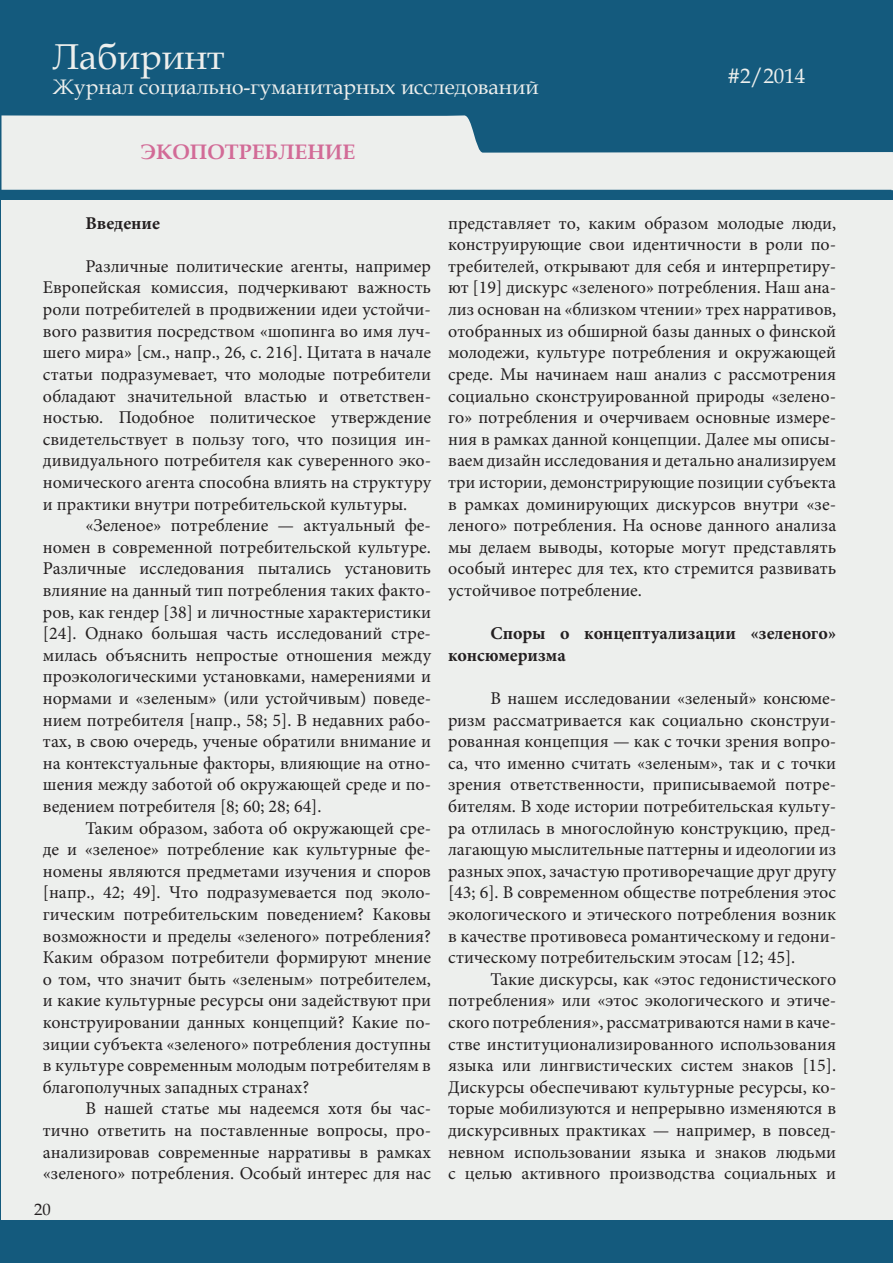
<style>
.page{position:relative;width:893px;height:1263px;background:#fff}
.page>*{position:absolute;margin:0;border:0;box-sizing:border-box;transform-origin:0 0}
.t1{font:36px "Book Antiqua";color:#edefed}
.t2{font:21px "Book Antiqua";color:#edefed}
.t3{font:700 21px "Book Antiqua";color:#d26b97}
.t4{font:18px/21.6px "Minion Pro";color:#231f20;text-align:justify}
.t5{font:700 18px/21.6px "Minion Pro";color:#231f20}
.t6{font:16.5px "Book Antiqua";color:#231f20}
</style>
<div class="page">
<div style="left:1px;top:0;width:892px;height:1262px;background:#145a7d"></div>
<div style="left:2px;top:200px;width:891px;height:1020px;background:#edefed"></div>
<svg style="left:2px;top:115px;width:889px;height:75px;fill:#edefed"></svg>
<svg style="left:891px;top:152px;width:2px;height:1111px"></svg>
<h1 class="t1" style="left:53px;top:31px;width:173px">Лабиринт</h1>
<p class="t2" style="left:53px;top:72px;width:487px">Журнал социально-гуманитарных исследований</p>
<p class="t3" style="left:141px;top:138px;width:216px">ЭКОПОТРЕБЛЕНИЕ</p>
<p class="t2" style="left:727px;top:61px;width:79px">#2/2014</p>
<p class="t2" style="left:740px;top:61px;width:12px">1</p>
<p class="t5" style="left:85px;top:212px;width:76px">Введение</p>
<p class="t4" style="left:43px;top:255px;width:390px;text-indent:43px">Различные политические агенты, например Европейская комиссия, подчеркивают важность роли потребителей в продвижении идеи устойчи&shy;вого развития посредством «шопинга во имя луч&shy;шего мира» [cм., напр., 26, с. 216]. Цитата в начале статьи подразумевает, что молодые потребители обладают значительной властью и ответствен&shy;ностью. Подобное политическое утверждение свидетельствует в пользу того, что позиция ин&shy;дивидуального потребителя как суверенного эко&shy;номического агента способна влиять на структуру и практики внутри потребительской культуры.</p>
<p class="t4" style="left:43px;top:515px;width:390px;text-indent:43px">«Зеленое» потребление — актуальный фе&shy;номен в современной потребительской культуре.<br>Различные исследования пытались установить влияние на данный тип потребления таких факто&shy;ров, как гендер [38] и личностные характеристики [24]. Однако большая часть исследований стре&shy;милась объяснить непростые отношения между проэкологическими установками, намерениями и нормами и «зеленым» (или устойчивым) поведе&shy;нием потребителя [напр., 58; 5]. В недавних рабо&shy;тах, в свою очередь, ученые обратили внимание и на контекстуальные факторы, влияющие на отно&shy;шения между заботой об окружающей среде и по&shy;ведением потребителя [8; 60; 28; 64].</p>
<p class="t4" style="left:43px;top:817px;width:390px;text-indent:43px">Таким образом, забота об окружающей сре&shy;де и «зеленое» потребление как культурные фе&shy;номены являются предметами изучения и споров [напр., 42; 49]. Что подразумевается под эколо&shy;гическим потребительским поведением? Каковы возможности и пределы «зеленого» потребления?<br>Каким образом потребители формируют мнение о том, что значит быть «зеленым» потребителем, и какие культурные ресурсы они задействуют при конструировании данных концепций? Какие по&shy;зиции субъекта «зеленого» потребления доступны в культуре современным молодым потребителям в благополучных западных странах?</p>
<p class="t4" style="left:43px;top:1098px;width:390px;text-indent:43px">В нашей статье мы надеемся хотя бы час&shy;тично ответить на поставленные вопросы, про&shy;анализировав современные нарративы в рамках «зеленого» потребления. Особый интерес для нас</p>
<p class="t6" style="left:34px;top:1198px;width:18px">20</p>
<p class="t4" style="left:448px;top:212px;width:390px">представляет то, каким образом молодые люди, конструирующие свои идентичности в роли по&shy;требителей, открывают для себя и интерпретиру&shy;ют [19] дискурс «зеленого» потребления. Наш ана&shy;лиз основан на «близком чтении» трех нарративов, отобранных из обширной базы данных о финской молодежи, культуре потребления и окружающей среде. Мы начинаем наш анализ с рассмотрения социально сконструированной природы «зелено&shy;го» потребления и очерчиваем основные измере&shy;ния в рамках данной концепции. Далее мы описы&shy;ваем дизайн исследования и детально анализируем три истории, демонстрирующие позиции субъекта в рамках доминирующих дискурсов внутри «зе&shy;леного» потребления. На основе данного анализа мы делаем выводы, которые могут представлять особый интерес для тех, кто стремится развивать устойчивое потребление.</p>
<p class="t5" style="left:448px;top:622px;width:390px;text-indent:43px">Споры о концептуализации «зеленого» консюмеризма</p>
<p class="t4" style="left:448px;top:687px;width:390px;text-indent:43px">В нашем исследовании «зеленый» консюме&shy;ризм рассматривается как социально сконструи&shy;рованная концепция — как с точки зрения вопро&shy;са, что именно считать «зеленым», так и с точки зрения ответственности, приписываемой потре&shy;бителям. В ходе истории потребительская культу&shy;ра отлилась в многослойную конструкцию, пред&shy;лагающую мыслительные паттерны и идеологии из разных эпох, зачастую противоречащие друг другу [43; 6]. В современном обществе потребления этос экологического и этического потребления возник в качестве противовеса романтическому и гедони&shy;стическому потребительским этосам [12; 45].</p>
<p class="t4" style="left:448px;top:968px;width:390px;text-indent:43px">Такие дискурсы, как «этос гедонистического потребления» или «этос экологического и этиче&shy;ского потребления», рассматриваются нами в каче&shy;стве институционализированного использования языка или лингвистических систем знаков [15].<br>Дискурсы обеспечивают культурные ресурсы, ко&shy;торые мобилизуются и непрерывно изменяются в дискурсивных практиках — например, в повсед&shy;невном использовании языка и знаков людьми с целью активного производства социальных и</p>
</div>
